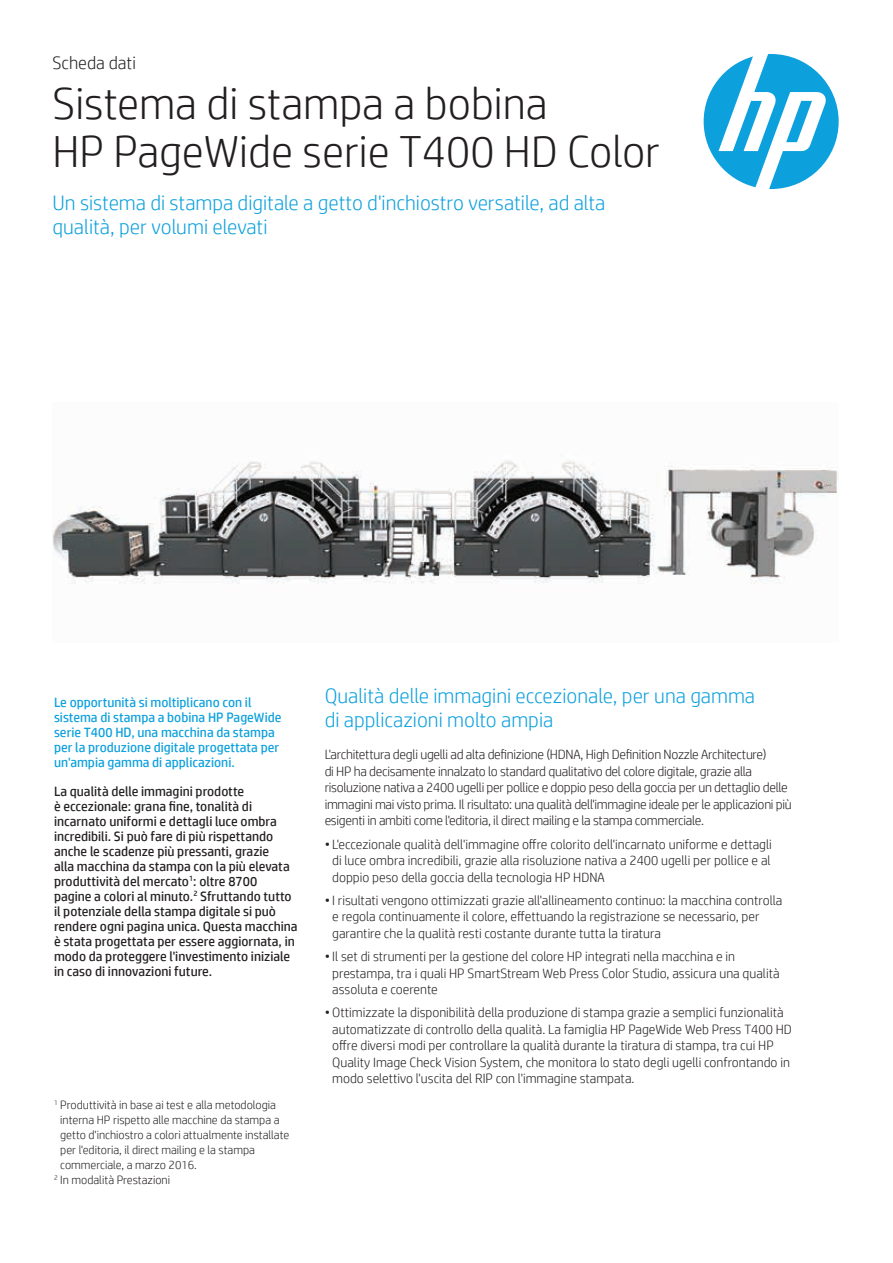
<style>
.page{position:relative;width:893px;height:1263px;background:#fff}
.page>*{position:absolute;margin:0;border:0;box-sizing:border-box;transform-origin:0 0}
.Cover_headline_30_32{font:300 45px/48px "HP Simplified";color:#231f20}
.Cover_subhead_14_16{font:300 21px/24px "HP Simplified";color:#0ca0dd}
.Subhead_14_16_bold_b{font:300 21px/24px "HP Simplified";color:#0ca0dd}
.Document_type_for_12{font:300 18px "HP Simplified";color:#231f20}
.Body_before_bullet{font:300 13.5px/16.5px "HP Simplified";letter-spacing:-.005em;color:#231f20}
.Sidebar_header_9_10{font:13.5px/15px "HP Simplified";color:#231f20}
.Sidebar_header_9_10-2{font:13.5px/15px "HP Simplified";color:#0ca0dd}
.Footnotes{font:300 12px/15px "HP Simplified";color:#231f20}
</style>
<div class="page">
<svg style="left:704px;top:54px;width:135px;height:135px"></svg>
<img style="left:52px;top:461px;width:786px;height:123px">
<p class="Document_type_for_12" style="left:52px;top:51px;width:85px">Scheda dati</p>
<p class="Cover_headline_30_32" style="left:52px;top:78px;width:609px">Sistema di stampa a bobina<br>HP PageWide serie T400 HD Color</p>
<p class="Cover_subhead_14_16" style="left:52px;top:190px;width:554px">Un sistema di stampa digitale a getto d'inchiostro versatile, ad alta qualità, per volumi elevati</p>
<p class="Sidebar_header_9_10-2" style="left:54px;top:695px;width:229px">Le opportunità si moltiplicano con il sistema di stampa a bobina HP PageWide serie T400 HD, una macchina da stampa per la produzione digitale progettata per un'ampia gamma di applicazioni.</p>
<p class="Sidebar_header_9_10" style="left:54px;top:784px;width:245px">La qualità delle immagini prodotte<br>è eccezionale: grana fine, tonalità di incarnato uniformi e dettagli luce ombra incredibili. Si può fare di più rispettando anche le scadenze più pressanti, grazie<br>alla macchina da stampa con la più elevata produttività del mercato<sup>1</sup>: oltre 8700 pagine a colori al minuto.<sup>2</sup> Sfruttando tutto il potenziale della stampa digitale si può rendere ogni pagina unica. Questa macchina è stata progettata per essere aggiornata, in modo da proteggere l'investimento iniziale in caso di innovazioni future.</p>
<p class="Footnotes" style="left:60px;top:1097px;width:230px;text-indent:-6px"><sup>1</sup> Produttività in base ai test e alla metodologia interna HP rispetto alle macchine da stampa a getto d'inchiostro a colori attualmente installate per l'editoria, il direct mailing e la stampa commerciale, a marzo 2016.</p>
<p class="Footnotes" style="left:54px;top:1172px;width:118px"><sup>2</sup> In modalità Prestazioni</p>
<p class="Subhead_14_16_bold_b" style="left:325px;top:683px;width:432px">Qualità delle immagini eccezionale, per una gamma di applicazioni molto ampia</p>
<p class="Body_before_bullet" style="left:325px;top:746px;width:469px">L'architettura degli ugelli ad alta definizione (HDNA, High Definition Nozzle Architecture)<br>di HP ha decisamente innalzato lo standard qualitativo del colore digitale, grazie alla risoluzione nativa a 2400 ugelli per pollice e doppio peso della goccia per un dettaglio delle immagini mai visto prima. Il risultato: una qualità dell'immagine ideale per le applicazioni più esigenti in ambiti come l'editoria, il direct mailing e la stampa commerciale.</p>
<p class="Body_before_bullet" style="left:332px;top:835px;width:441px;text-align:justify;text-indent:-8px">• L'eccezionale qualità dell'immagine offre colorito dell'incarnato uniforme e dettagli di luce ombra incredibili, grazie alla risoluzione nativa a 2400 ugelli per pollice e al doppio peso della goccia della tecnologia HP HDNA</p>
<p class="Body_before_bullet" style="left:332px;top:891px;width:452px;text-indent:-8px">• I risultati vengono ottimizzati grazie all'allineamento continuo: la macchina controlla e regola continuamente il colore, effettuando la registrazione se necessario, per garantire che la qualità resti costante durante tutta la tiratura</p>
<p class="Body_before_bullet" style="left:332px;top:948px;width:449px;text-indent:-8px">• Il set di strumenti per la gestione del colore HP integrati nella macchina e in prestampa, tra i quali HP SmartStream Web Press Color Studio, assicura una qualità assoluta e coerente</p>
<p class="Body_before_bullet" style="left:332px;top:1004px;width:461px;text-indent:-8px">• Ottimizzate la disponibilità della produzione di stampa grazie a semplici funzionalità automatizzate di controllo della qualità. La famiglia HP PageWide Web Press T400 HD offre diversi modi per controllare la qualità durante la tiratura di stampa, tra cui HP Quality Image Check Vision System, che monitora lo stato degli ugelli confrontando in modo selettivo l'uscita del RIP con l'immagine stampata.</p>
</div>
